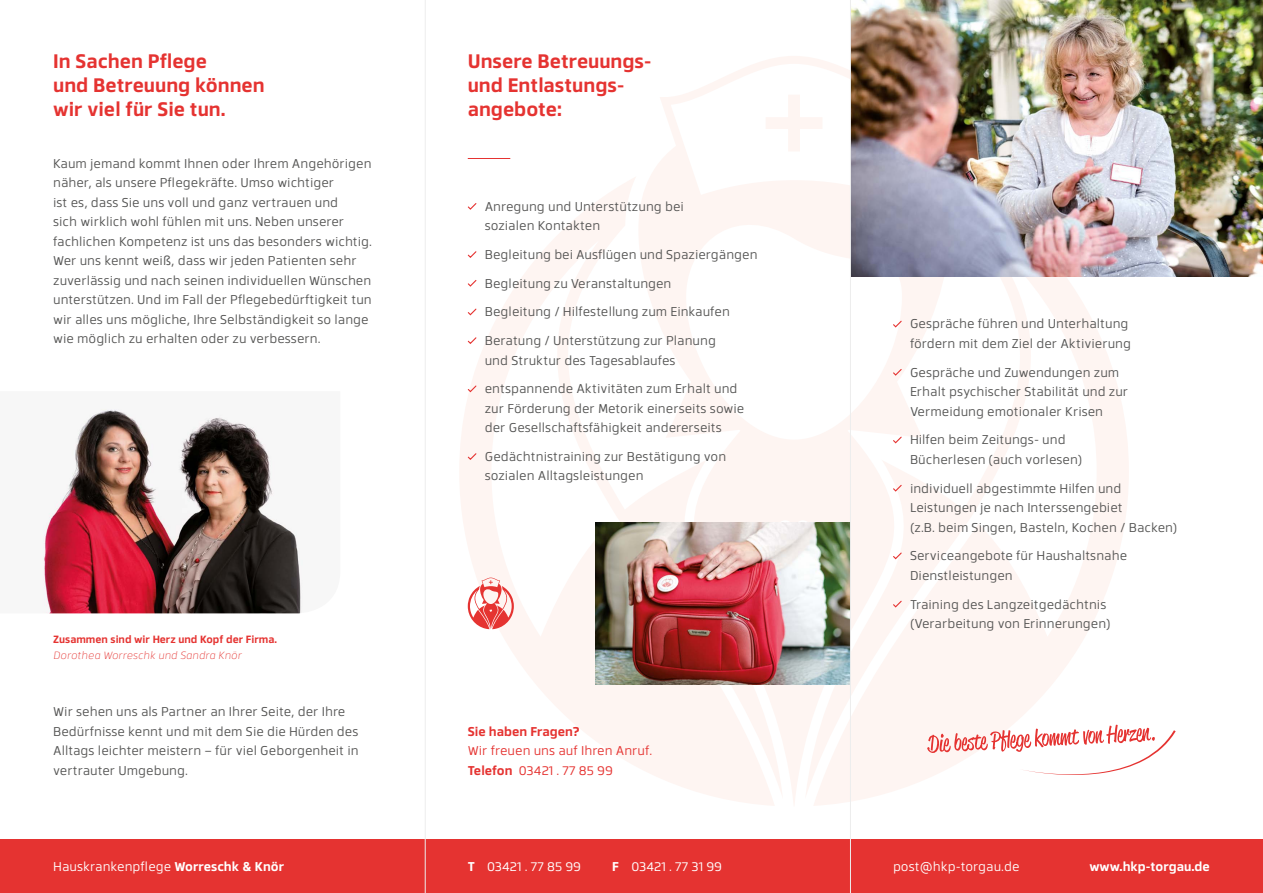
<style>
.page{position:relative;width:1263px;height:893px;background:#fff}
.page>*{position:absolute;margin:0;border:0;box-sizing:border-box;transform-origin:0 0}
.t1{font:700 19.5px/24px "Facto";color:#e53331}
.t2{font:12.75px/19.5px "Facto";color:#545453}
.t3{font:12.75px "Facto";color:#fff}
.t4{font:12.75px/19.5px "Facto";color:#e53331}
.t5{font:700 12.75px "Facto";color:#fff}
.t6{font:700 12.75px "Facto";color:#e53331}
.t7{font:700 10.5px "Facto";color:#e53331}
.t8{font:italic 300 10.5px "Facto";color:#e53331}
.s1{font-weight:700}
</style>
<div class="page">
<svg style="left:459px;top:56px;width:670px;height:750px"></svg>
<img style="left:851px;top:0;width:412px;height:276px">
<img style="left:595px;top:523px;width:255px;height:161px">
<div style="left:0;top:840px;width:1263px;height:53px;background:#e53331"></div>
<hr style="left:850px;top:0;width:1px;height:893px;background:#ededed">
<hr style="left:425px;top:0;width:1px;height:893px;background:#ededed">
<svg style="left:467px;top:202px;width:10px;height:9px"></svg>
<svg style="left:467px;top:336px;width:10px;height:9px"></svg>
<svg style="left:467px;top:384px;width:10px;height:9px"></svg>
<svg style="left:467px;top:452px;width:10px;height:9px"></svg>
<svg style="left:892px;top:368px;width:11px;height:9px"></svg>
<svg style="left:892px;top:484px;width:11px;height:8px"></svg>
<svg style="left:892px;top:600px;width:11px;height:8px"></svg>
<svg style="left:892px;top:551px;width:11px;height:9px"></svg>
<svg style="left:892px;top:436px;width:11px;height:8px"></svg>
<svg style="left:892px;top:320px;width:11px;height:8px"></svg>
<svg style="left:467px;top:308px;width:10px;height:8px"></svg>
<svg style="left:467px;top:279px;width:10px;height:9px"></svg>
<svg style="left:467px;top:250px;width:10px;height:9px"></svg>
<img style="left:43px;top:409px;width:260px;height:204px">
<hr style="left:468px;top:158px;width:42px;height:1px;background:#e53331">
<svg style="left:468px;top:578px;width:46px;height:51px"></svg>
<svg style="left:927px;top:725px;width:249px;height:50px"></svg>
<h1 class="t1" style="left:53px;top:48px;width:213px">In Sachen Pflege<br>und Betreuung können wir viel für Sie tun.</h1>
<p class="t2" style="left:53px;top:153px;width:320px">Kaum jemand kommt Ihnen oder Ihrem Angehörigen näher, als unsere Pflegekräfte. Umso wichtiger<br>ist es, dass Sie uns voll und ganz vertrauen und<br>sich wirklich wohl fühlen mit uns. Neben unserer fachlichen Kompetenz ist uns das besonders wichtig.<br>Wer uns kennt weiß, dass wir jeden Patienten sehr zuverlässig und nach seinen individuellen Wünschen unterstützen. Und im Fall der Pflegebedürftigkeit tun wir alles uns mögliche, Ihre Selbständigkeit so lange wie möglich zu erhalten oder zu verbessern.</p>
<p class="t7" style="left:53px;top:631px;width:225px">Zusammen sind wir Herz und Kopf der Firma.</p>
<p class="t8" style="left:53px;top:648px;width:190px">Dorothea Worreschk und Sandra Knör</p>
<p class="t2" style="left:53px;top:701px;width:307px">Wir sehen uns als Partner an Ihrer Seite, der Ihre Bedürfnisse kennt und mit dem Sie die Hürden des Alltags leichter meistern – für viel Geborgenheit in vertrauter Umgebung.</p>
<h1 class="t1" style="left:468px;top:48px;width:185px">Unsere Betreuungs&shy;und Entlastungs&shy;angebote:</h1>
<p class="t2" style="left:485px;top:196px;width:201px">Anregung und Unterstützung bei sozialen Kontakten</p>
<p class="t2" style="left:485px;top:244px;width:274px">Begleitung bei Ausflügen und Spaziergängen</p>
<p class="t2" style="left:485px;top:273px;width:188px">Begleitung zu Veranstaltungen</p>
<p class="t2" style="left:485px;top:301px;width:247px">Begleitung / Hilfestellung zum Einkaufen</p>
<p class="t2" style="left:485px;top:330px;width:233px">Beratung / Unterstützung zur Planung und Struktur des Tagesablaufes</p>
<p class="t2" style="left:485px;top:378px;width:261px">entspannende Aktivitäten zum Erhalt und zur Förderung der Metorik einerseits sowie der Gesellschaftsfähigkeit andererseits</p>
<p class="t2" style="left:485px;top:446px;width:243px">Gedächtnistraining zur Bestätigung von sozialen Alltagsleistungen</p>
<p class="t6" style="left:468px;top:722px;width:113px">Sie haben Fragen?</p>
<p class="t4" style="left:468px;top:740px;width:186px">Wir freuen uns auf Ihren Anruf.<br><span class="s1">Telefon</span> 03421 . 77 85 99</p>
<p class="t2" style="left:910px;top:313px;width:223px">Gespräche führen und Unterhaltung fördern mit dem Ziel der Aktivierung</p>
<p class="t2" style="left:910px;top:362px;width:220px">Gespräche und Zuwendungen zum<br>Erhalt psychischer Stabilität und zur<br>Vermeidung emotionaler Krisen</p>
<p class="t2" style="left:910px;top:429px;width:174px">Hilfen beim Zeitungs- und<br>Bücherlesen (auch vorlesen)</p>
<p class="t2" style="left:910px;top:477px;width:269px">individuell abgestimmte Hilfen und<br>Leistungen je nach Interssengebiet<br>(z.B. beim Singen, Basteln, Kochen / Backen)</p>
<p class="t2" style="left:910px;top:545px;width:219px">Serviceangebote für Haushaltsnahe<br>Dienstleistungen</p>
<p class="t2" style="left:910px;top:593px;width:202px">Training des Langzeitgedächtnis (Verarbeitung von Erinnerungen)</p>
<p class="t3" style="left:53px;top:857px;width:233px">Hauskrankenpflege <span class="s1">Worreschk &amp; Knör</span></p>
<p class="t3" style="left:468px;top:857px;width:115px"><span class="s1">T</span> 03421 . 77 85 99</p>
<p class="t3" style="left:612px;top:857px;width:111px"><span class="s1">F</span> 03421 . 77 31 99</p>
<p class="t3" style="left:893px;top:857px;width:128px">post@hkp-torgau.de</p>
<p class="t5" style="left:1089px;top:857px;width:122px">www.hkp-torgau.de</p>
</div>
